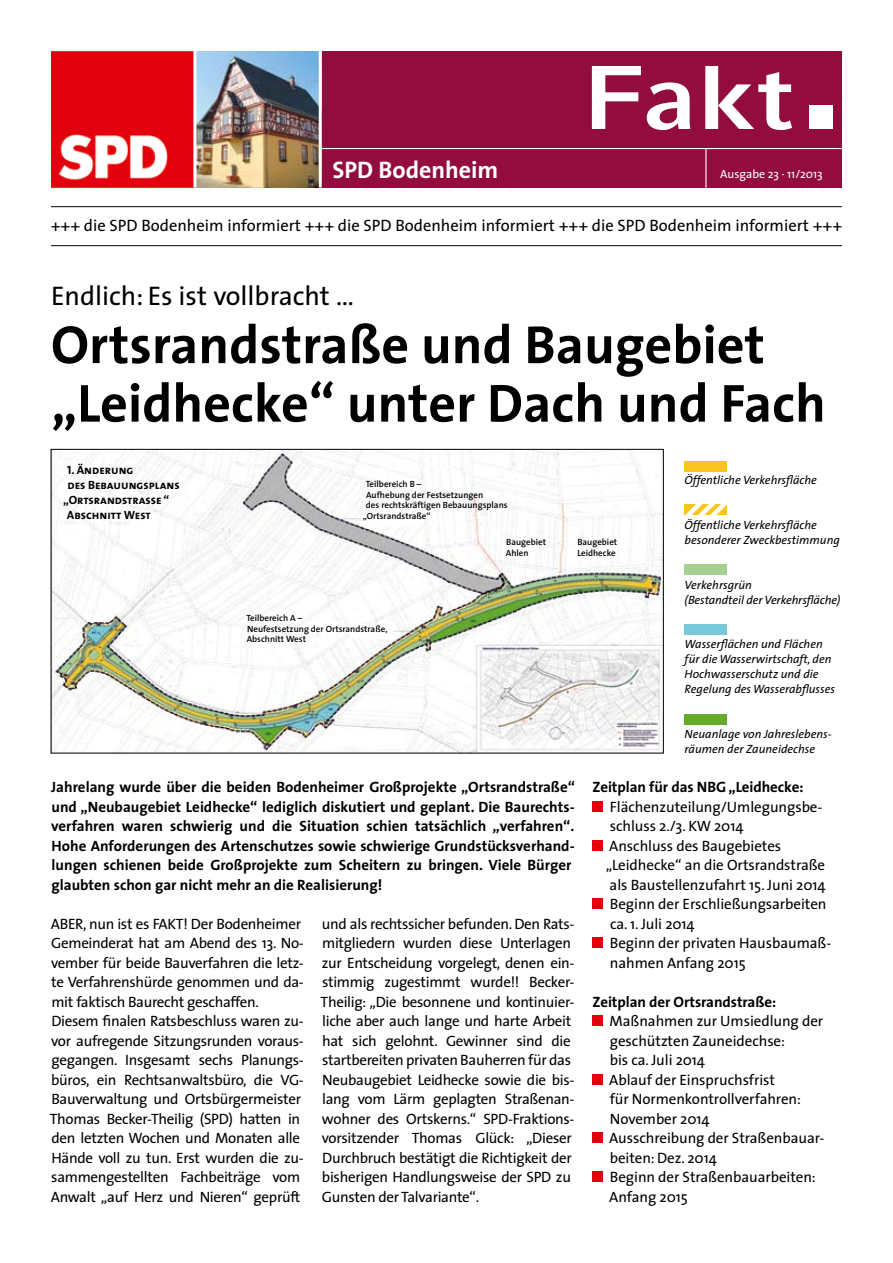
<style>
.page{position:relative;width:893px;height:1263px;background:#fff}
.page>*{position:absolute;margin:0;border:0;box-sizing:border-box;transform-origin:0 0}
.t1{font:700 90px "Compatil Fact LT";color:#fff;scale:1.15 1}
.t2{font:700 54px/58.5px "The Sans";color:#000}
.t3{font:27px "The Sans";color:#000}
.t4{font:700 24px "The Sans";color:#fff}
.t5{font:16.5px "The Sans";color:#000}
.t6{font:15px/19.5px "The Sans";letter-spacing:-.02em;color:#000}
.t7{font:700 15px/19.5px "The Sans";color:#000}
.t8{font:italic 12px/15px "The Sans";color:#000}
.t9{font:12px "The Sans Bold Caps";color:#000}
.t10{font:12px "The Sans";color:#fff}
.t11{font:600 9px/10.5px "The Sans";color:#000}
</style>
<div class="page">
<img style="left:53px;top:451px;width:609px;height:300px">
<div style="left:322px;top:51px;width:520px;height:137px;background:#930c3e"></div>
<img style="left:51px;top:51px;width:268px;height:137px">
<hr style="left:193px;top:51px;width:3px;height:137px;background:#fff">
<hr style="left:322px;top:148px;width:520px;height:1px;background:#fff">
<div style="left:809px;top:106px;width:23px;height:23px;background:#fff"></div>
<hr style="left:705px;top:149px;width:1px;height:39px;background:#fff">
<hr style="left:51px;top:245px;width:791px;height:1px;background:#000">
<hr style="left:51px;top:206px;width:791px;height:1px;background:#000">
<div style="left:592px;top:840px;width:11px;height:11px;background:#e3000f"></div>
<div style="left:592px;top:801px;width:11px;height:11px;background:#e3000f"></div>
<div style="left:592px;top:898px;width:11px;height:11px;background:#e3000f"></div>
<div style="left:592px;top:937px;width:11px;height:11px;background:#e3000f"></div>
<div style="left:592px;top:1074px;width:11px;height:10px;background:#e3000f"></div>
<div style="left:592px;top:1015px;width:11px;height:11px;background:#e3000f"></div>
<div style="left:592px;top:1132px;width:11px;height:11px;background:#e3000f"></div>
<div style="left:592px;top:1171px;width:11px;height:11px;background:#e3000f"></div>
<div style="left:685px;top:624px;width:42px;height:11px;background:#78c9d8"></div>
<div style="left:685px;top:714px;width:42px;height:11px;background:#64ab2a"></div>
<div style="left:685px;top:565px;width:42px;height:10px;background:#a4cf95"></div>
<div style="left:685px;top:461px;width:42px;height:10px;background:#f9c51e"></div>
<svg style="left:684px;top:504px;width:43px;height:11px"></svg>
<h1 class="t1" style="left:581px;top:45px;width:186px">Fakt</h1>
<h3 class="t4" style="left:332px;top:149px;width:167px">SPD Bodenheim</h3>
<p class="t10" style="left:720px;top:164px;width:104px">Ausgabe 23 · 11/2013</p>
<p class="t5" style="left:51px;top:212px;width:792px">+++ die SPD Bodenheim informiert +++ die SPD Bodenheim informiert +++ die SPD Bodenheim informiert +++</p>
<h3 class="t3" style="left:51px;top:273px;width:305px">Endlich: Es ist vollbracht …</h3>
<h2 class="t2" style="left:51px;top:314px;width:776px">Ortsrandstraße und Baugebiet „Leidhecke“ unter Dach und Fach</h2>
<p class="t9" style="left:67px;top:460px;width:68px">1. Änderung</p>
<p class="t9" style="left:68px;top:475px;width:114px">des Bebauungsplans</p>
<p class="t9" style="left:63px;top:490px;width:108px">„Ortsrandstrasse “</p>
<p class="t9" style="left:67px;top:505px;width:85px">Abschnitt West</p>
<p class="t11" style="left:366px;top:479px;width:57px">Teilbereich B –</p>
<p class="t11" style="left:366px;top:489px;width:119px">Aufhebung der Festsetzungen</p>
<p class="t11" style="left:366px;top:500px;width:143px">des rechtskräftigen Bebauungsplans</p>
<p class="t11" style="left:363px;top:510px;width:69px">„Ortsrandstraße“</p>
<p class="t11" style="left:246px;top:613px;width:143px">Teilbereich A –<br>Neufestsetzung der Ortsrandstraße,<br>Abschnitt West</p>
<p class="t11" style="left:506px;top:537px;width:42px">Baugebiet<br>Ahlen</p>
<p class="t11" style="left:577px;top:537px;width:41px">Baugebiet<br>Leidhecke</p>
<p class="t8" style="left:685px;top:472px;width:134px">Öffentliche Verkehrsfläche</p>
<p class="t8" style="left:685px;top:517px;width:157px">Öffentliche Verkehrsfläche besonderer Zweckbestimmung</p>
<p class="t8" style="left:685px;top:577px;width:157px">Verkehrsgrün<br>(Bestandteil der Verkehrsfläche)</p>
<p class="t8" style="left:685px;top:636px;width:152px">Wasserflächen und Flächen für die Wasserwirtschaft, den<br>Hochwasserschutz und die<br>Regelung des Wasserabflusses</p>
<p class="t8" style="left:685px;top:726px;width:149px">Neuanlage von Jahreslebens&shy;räumen der Zauneidechse</p>
<p class="t7" style="left:51px;top:777px;width:525px">Jahrelang wurde über die beiden Bodenheimer Großprojekte „Ortsrandstraße“ und „Neubaugebiet Leidhecke“ lediglich diskutiert und geplant. Die Baurechts&shy;verfahren waren schwierig und die Situation schien tatsächlich „verfahren“.<br>Hohe Anforderungen des Artenschutzes sowie schwierige Grundstücksverhand&shy;lungen schienen beide Großprojekte zum Scheitern zu bringen. Viele Bürger glaubten schon gar nicht mehr an die Realisierung!</p>
<p class="t7" style="left:593px;top:777px;width:212px">Zeitplan für das NBG „Leidhecke:</p>
<p class="t6" style="left:606px;top:796px;width:227px">Flächenzuteilung/Umlegungsbe&shy;schluss 2./3. KW 2014<br>Anschluss des Baugebietes „Leidhecke“ an die Ortsrandstraße als Baustellenzufahrt 15. Juni 2014<br>Beginn der Erschließungsarbeiten ca. 1. Juli 2014<br>Beginn der privaten Hausbaumaß&shy;nahmen Anfang 2015</p>
<p class="t7" style="left:593px;top:991px;width:185px">Zeitplan der Ortsrandstraße:</p>
<p class="t6" style="left:609px;top:1011px;width:217px">Maßnahmen zur Umsiedlung der geschützten Zauneidechse:<br>bis ca. Juli 2014<br>Ablauf der Einspruchsfrist<br>für Normenkontrollverfahren:<br>November 2014<br>Ausschreibung der Straßenbauar&shy;beiten: Dez. 2014<br>Beginn der Straßenbauarbeiten:<br>Anfang 2015</p>
<p class="t6" style="left:321px;top:913px;width:255px">und als rechtssicher befunden. Den Rats&shy;mitgliedern wurden diese Unterlagen zur Entscheidung vorgelegt, denen ein&shy;stimmig zugestimmt wurde!! Becker-Theilig: „Die besonnene und kontinuier&shy;liche aber auch lange und harte Arbeit hat sich gelohnt. Gewinner sind die startbereiten privaten Bauherren für das Neubaugebiet Leidhecke sowie die bis&shy;lang vom Lärm geplagten Straßenan&shy;wohner des Ortskerns.“ SPD-Fraktions&shy;vorsitzender Thomas Glück: „Dieser Durchbruch bestätigt die Richtigkeit der bisherigen Handlungsweise der SPD zu Gunsten der Talvariante“.</p>
<p class="t6" style="left:50px;top:913px;width:256px">ABER, nun ist es FAKT! Der Bodenheimer Gemeinderat hat am Abend des 13. No&shy;vember für beide Bauverfahren die letz&shy;te Verfahrenshürde genommen und da&shy;mit faktisch Baurecht geschaffen.<br>Diesem finalen Ratsbeschluss waren zu&shy;vor aufregende Sitzungsrunden voraus&shy;gegangen. Insgesamt sechs Planungs&shy;büros, ein Rechtsanwaltsbüro, die VG-Bauverwaltung und Ortsbürgermeister Thomas Becker-Theilig (SPD) hatten in den letzten Wochen und Monaten alle Hände voll zu tun. Erst wurden die zu&shy;sammengestellten Fachbeiträge vom Anwalt „auf Herz und Nieren“ geprüft</p>
</div>
